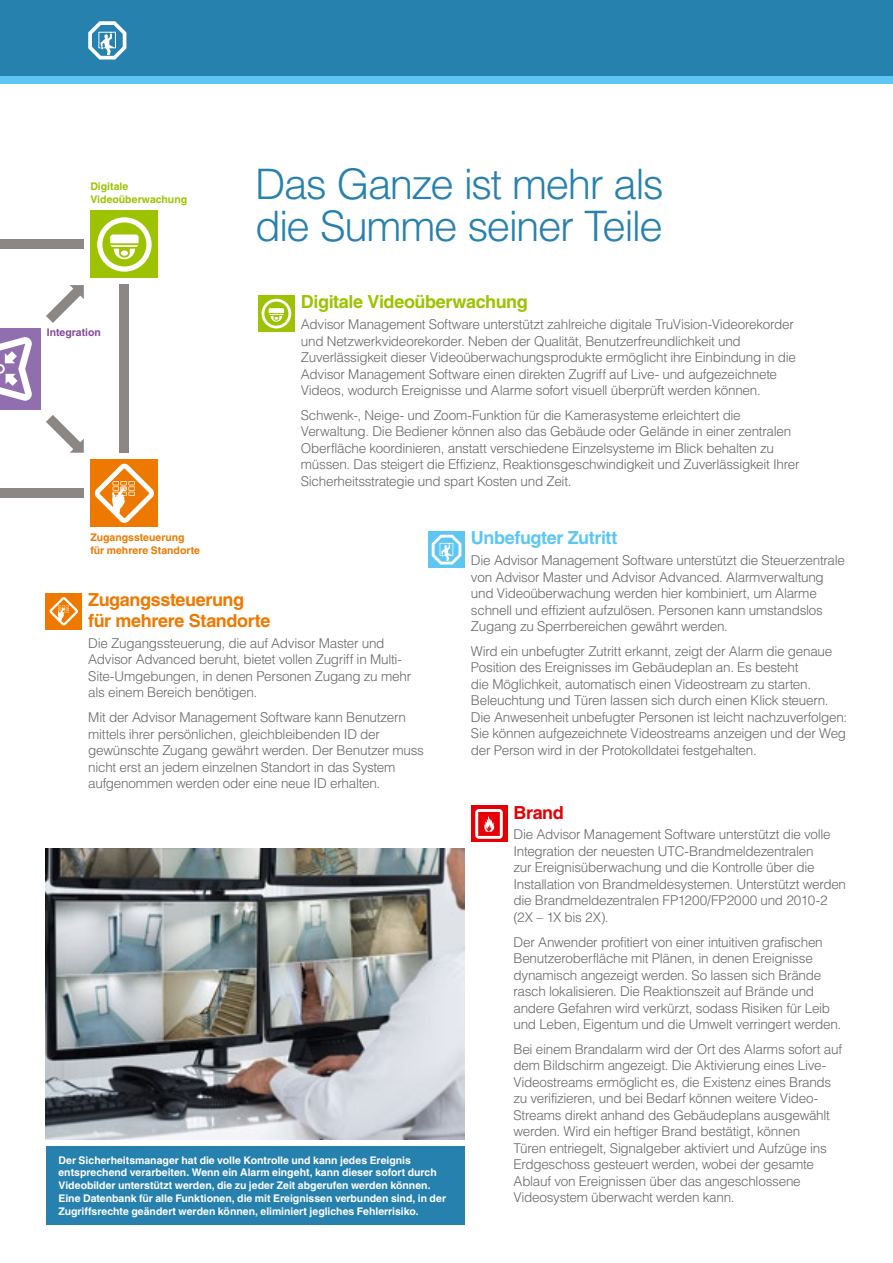
<style>
.page{position:relative;width:893px;height:1263px;background:#fff}
.page>*{position:absolute;margin:0;border:0;box-sizing:border-box;transform-origin:0 0}
.t1{font:300 42px/42px "Helvetica LT Std";letter-spacing:-.04em;color:#2781ae}
.t2{font:700 18px/21px "Helvetica LT Std";letter-spacing:-.02em;color:#ee7900}
.t3{font:700 18px "Helvetica LT Std";letter-spacing:-.025em;color:#9dc200}
.t4{font:700 18px "Helvetica LT Std";letter-spacing:-.025em;color:#5ec6f2}
.t5{font:700 18px "Helvetica LT Std";letter-spacing:-.02em;color:#e60005}
.t6{font:300 13.5px/16.5px "Helvetica LT Std";letter-spacing:-.02em;color:#68676c}
.t7{font:700 10.5px/12.8px "Helvetica LT Std";color:#fff}
.t8{font:700 10.5px/12.8px "Helvetica LT Std";color:#ee7900}
.t9{font:700 10.5px/12.8px "Helvetica LT Std";letter-spacing:-.005em;color:#9dc200}
.t10{font:700 10.5px "Helvetica LT Std";color:#844999}
</style>
<div class="page">
<div style="left:0;top:0;width:893px;height:77px;background:#2781ae"></div>
<div style="left:0;top:77px;width:893px;height:7px;background:#5ec6f2"></div>
<svg style="left:88px;top:21px;width:38px;height:39px"></svg>
<img style="left:46px;top:848px;width:419px;height:292px">
<div style="left:90px;top:459px;width:68px;height:68px;background:#ee7900"></div>
<svg style="left:94px;top:464px;width:60px;height:59px"></svg>
<div style="left:0;top:328px;width:41px;height:82px;background:#916faf"></div>
<svg style="left:0;top:337px;width:32px;height:64px"></svg>
<svg style="left:46px;top:415px;width:38px;height:38px"></svg>
<div style="left:120px;top:284px;width:9px;height:169px;background:#8c8785"></div>
<div style="left:0;top:240px;width:84px;height:9px;background:#8c8785"></div>
<div style="left:0;top:488px;width:84px;height:10px;background:#8c8785"></div>
<svg style="left:46px;top:285px;width:38px;height:38px"></svg>
<div style="left:90px;top:210px;width:68px;height:68px;background:#9dc200"></div>
<svg style="left:97px;top:217px;width:55px;height:55px"></svg>
<div style="left:121px;top:250px;width:7px;height:6px;background:#fff;border-radius:50%"></div>
<div style="left:46px;top:1146px;width:419px;height:79px;background:#2781ae"></div>
<div style="left:46px;top:593px;width:36px;height:36px;background:#ee7900"></div>
<svg style="left:50px;top:597px;width:28px;height:28px"></svg>
<div style="left:471px;top:806px;width:36px;height:36px;background:#e60005"></div>
<svg style="left:475px;top:809px;width:28px;height:30px"></svg>
<div style="left:428px;top:531px;width:37px;height:37px;background:#5ec6f2"></div>
<svg style="left:432px;top:535px;width:29px;height:29px"></svg>
<div style="left:258px;top:296px;width:36px;height:36px;background:#9dc200"></div>
<svg style="left:261px;top:299px;width:30px;height:29px"></svg>
<p class="t9" style="left:90px;top:180px;width:98px">Digitale<br>Videoüberwachung</p>
<p class="t10" style="left:47px;top:326px;width:56px">Integration</p>
<h1 class="t1" style="left:255px;top:163px;width:410px">Das Ganze ist mehr als die Summe seiner Teile</h1>
<h2 class="t3" style="left:301px;top:291px;width:228px">Digitale Videoüberwachung</h2>
<p class="t6" style="left:301px;top:316px;width:497px">Advisor Management Software unterstützt zahlreiche digitale TruVision-Videorekorder und Netzwerkvideorekorder. Neben der Qualität, Benutzerfreundlichkeit und Zuverlässigkeit dieser Videoüberwachungsprodukte ermöglicht ihre Einbindung in die Advisor Management Software einen direkten Zugriff auf Live- und aufgezeichnete Videos, wodurch Ereignisse und Alarme sofort visuell überprüft werden können.</p>
<p class="t6" style="left:301px;top:407px;width:500px">Schwenk-, Neige- und Zoom-Funktion für die Kamerasysteme erleichtert die Verwaltung. Die Bediener können also das Gebäude oder Gelände in einer zentralen Oberfläche koordinieren, anstatt verschiedene Einzelsysteme im Blick behalten zu müssen. Das steigert die Effizienz, Reaktionsgeschwindigkeit und Zuverlässigkeit Ihrer Sicherheitsstrategie und spart Kosten und Zeit.</p>
<p class="t8" style="left:90px;top:531px;width:111px">Zugangssteuerung für mehrere Standorte</p>
<h2 class="t2" style="left:88px;top:589px;width:184px">Zugangssteuerung für mehrere Standorte</h2>
<p class="t6" style="left:88px;top:635px;width:324px">Die Zugangssteuerung, die auf Advisor Master und Advisor Advanced beruht, bietet vollen Zugriff in Multi-Site-Umgebungen, in denen Personen Zugang zu mehr als einem Bereich benötigen.</p>
<p class="t6" style="left:88px;top:709px;width:337px">Mit der Advisor Management Software kann Benutzern mittels ihrer persönlichen, gleichbleibenden ID der gewünschte Zugang gewährt werden. Der Benutzer muss nicht erst an jedem einzelnen Standort in das System aufgenommen werden oder eine neue ID erhalten.</p>
<p class="t7" style="left:58px;top:1153px;width:389px">Der Sicherheitsmanager hat die volle Kontrolle und kann jedes Ereignis entsprechend verarbeiten. Wenn ein Alarm eingeht, kann dieser sofort durch Videobilder unterstützt werden, die zu jeder Zeit abgerufen werden können.<br>Eine Datenbank für alle Funktionen, die mit Ereignissen verbunden sind, in der Zugriffsrechte geändert werden können, eliminiert jegliches Fehlerrisiko.</p>
<h2 class="t4" style="left:471px;top:527px;width:148px">Unbefugter Zutritt</h2>
<p class="t6" style="left:471px;top:552px;width:375px">Die Advisor Management Software unterstützt die Steuerzentrale von Advisor Master und Advisor Advanced. Alarmverwaltung und Videoüberwachung werden hier kombiniert, um Alarme schnell und effizient aufzulösen. Personen kann umstandslos Zugang zu Sperrbereichen gewährt werden.</p>
<p class="t6" style="left:471px;top:643px;width:378px">Wird ein unbefugter Zutritt erkannt, zeigt der Alarm die genaue Position des Ereignisses im Gebäudeplan an. Es besteht<br>die Möglichkeit, automatisch einen Videostream zu starten.<br>Beleuchtung und Türen lassen sich durch einen Klick steuern.<br>Die Anwesenheit unbefugter Personen ist leicht nachzuverfolgen:<br>Sie können aufgezeichnete Videostreams anzeigen und der Weg der Person wird in der Protokolldatei festgehalten.</p>
<h2 class="t5" style="left:513px;top:801px;width:52px">Brand</h2>
<p class="t6" style="left:513px;top:826px;width:334px">Die Advisor Management Software unterstützt die volle Integration der neuesten UTC-Brandmeldezentralen<br>zur Ereignisüberwachung und die Kontrolle über die Installation von Brandmeldesystemen. Unterstützt werden die Brandmeldezentralen FP1200/FP2000 und 2010-2 (2X – 1X bis 2X).</p>
<p class="t6" style="left:513px;top:933px;width:329px">Der Anwender profitiert von einer intuitiven grafischen Benutzeroberfläche mit Plänen, in denen Ereignisse dynamisch angezeigt werden. So lassen sich Brände rasch lokalisieren. Die Reaktionszeit auf Brände und andere Gefahren wird verkürzt, sodass Risiken für Leib und Leben, Eigentum und die Umwelt verringert werden.</p>
<p class="t6" style="left:513px;top:1041px;width:330px">Bei einem Brandalarm wird der Ort des Alarms sofort auf dem Bildschirm angezeigt. Die Aktivierung eines Live-Videostreams ermöglicht es, die Existenz eines Brands zu verifizieren, und bei Bedarf können weitere Video-Streams direkt anhand des Gebäudeplans ausgewählt werden. Wird ein heftiger Brand bestätigt, können<br>Türen entriegelt, Signalgeber aktiviert und Aufzüge ins Erdgeschoss gesteuert werden, wobei der gesamte Ablauf von Ereignissen über das angeschlossene Videosystem überwacht werden kann.</p>
</div>
